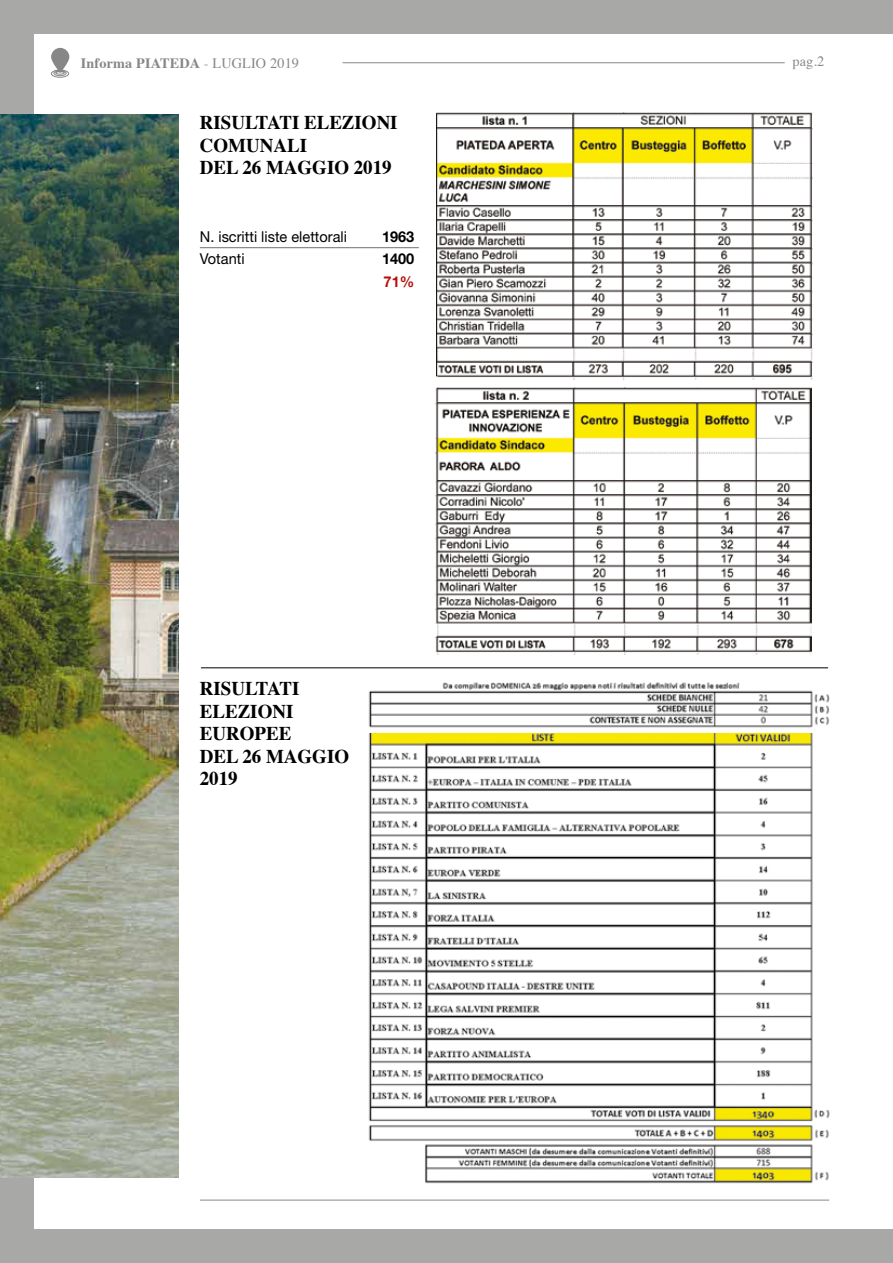
<style>
.page{position:relative;width:893px;height:1263px;background:#a8a8a7}
.page>*{position:absolute;margin:0;border:0;box-sizing:border-box;transform-origin:0 0}
.t1{font:700 19.5px/22.5px "Times";color:#000}
.t2{font:15px "Helvetica Neue LT Std";color:#000}
.t3{font:700 15px "Helvetica Neue LT Std";color:#000}
.t4{font:700 15px "Helvetica Neue LT Std";color:#b70e0c}
.t5{font:700 14.25px "Times";letter-spacing:.01em;color:#878787}
.t6{font:14.25px "Times";color:#878787}
.s1{font-weight:400}
</style>
<div class="page">
<div style="left:34px;top:34px;width:859px;height:1195px;background:#fff"></div>
<svg style="left:51px;top:70px;width:18px;height:8px"></svg>
<svg style="left:51px;top:48px;width:18px;height:25px"></svg>
<hr style="left:342px;top:62px;width:443px;height:1px;background:#878787">
<hr style="left:200px;top:1200px;width:629px;height:1px;background:#878787">
<img style="left:0;top:115px;width:179px;height:1063px">
<img style="left:436px;top:112px;width:376px;height:267px">
<img style="left:435px;top:387px;width:376px;height:267px">
<img style="left:368px;top:682px;width:462px;height:46px">
<img style="left:368px;top:733px;width:462px;height:408px">
<img style="left:425px;top:1145px;width:404px;height:39px">
<hr style="left:201px;top:667px;width:627px;height:1px;background:#000">
<hr style="left:200px;top:247px;width:219px;height:1px;background:#706f6f">
<p class="t5" style="left:81px;top:49px;width:220px">Informa PIATEDA <span class="s1">- LUGLIO 2019</span></p>
<p class="t6" style="left:792px;top:48px;width:33px">pag.2</p>
<p class="t1" style="left:200px;top:110px;width:199px">RISULTATI ELEZIONI<br>COMUNALI<br>DEL 26 MAGGIO 2019</p>
<p class="t2" style="left:200px;top:228px;width:149px">N. iscritti liste elettorali</p>
<p class="t3" style="left:382px;top:227px;width:34px">1963</p>
<p class="t2" style="left:200px;top:250px;width:46px">Votanti</p>
<p class="t3" style="left:382px;top:250px;width:34px">1400</p>
<p class="t4" style="left:384px;top:272px;width:32px">71%</p>
<p class="t1" style="left:200px;top:675px;width:151px">RISULTATI<br>ELEZIONI<br>EUROPEE<br>DEL 26 MAGGIO<br>2019</p>
</div>
